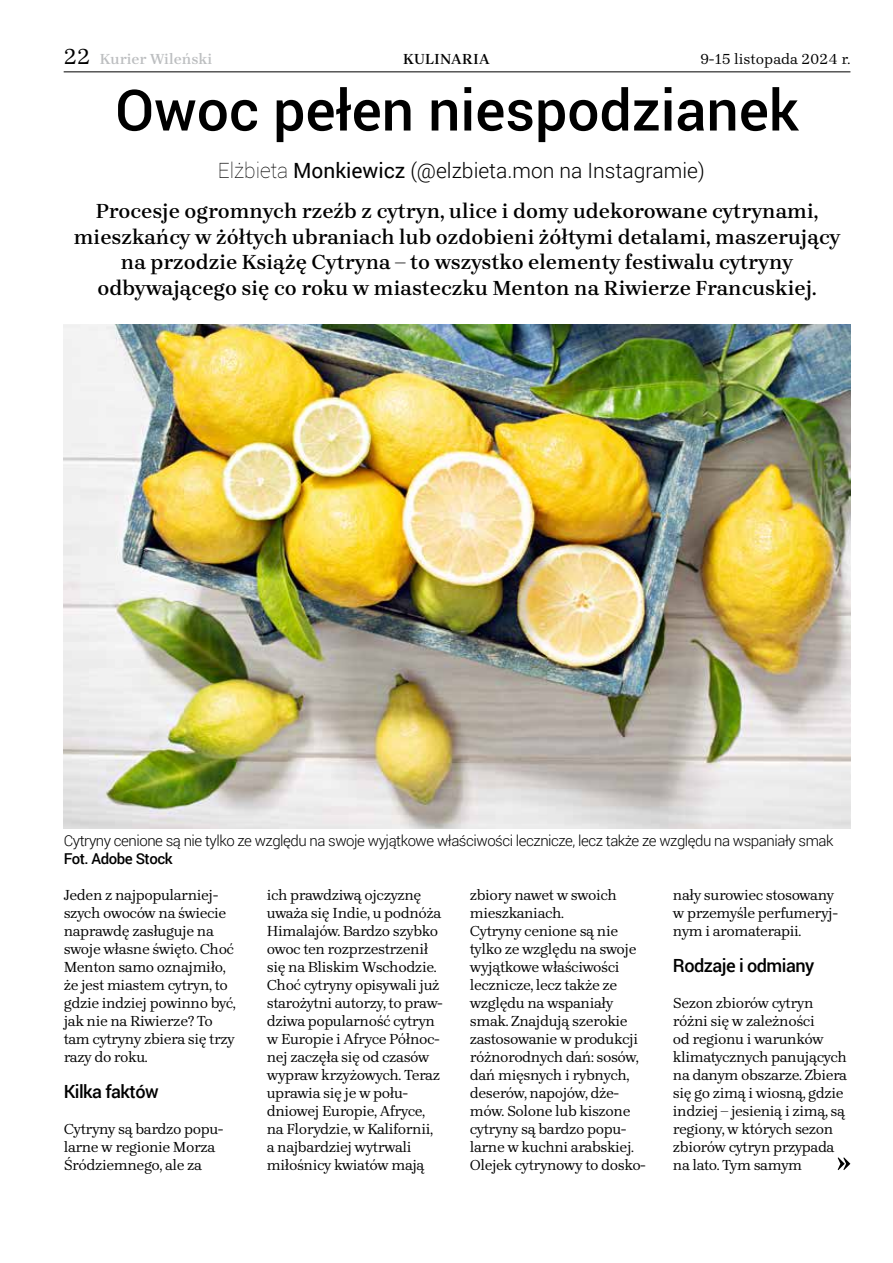
<style>
.page{position:relative;width:893px;height:1263px;background:#fff}
.page>*{position:absolute;margin:0;border:0;box-sizing:border-box;transform-origin:0 0}
.t1{font:500 57px "Roboto";color:#000}
.t2{font:600 21px/25.5px "Brygada 1918";color:#000;text-align:center}
.t3{font:300 21px "Roboto";color:#000}
.t4{font:500 18.15px "Roboto";letter-spacing:-.03em;color:#000}
.t5{font:15px/18px "Brygada 1918";letter-spacing:-.03em;color:#000}
.t6{font:300 15px "Roboto";letter-spacing:-.03em;color:#000}
.t7{font:15px "Brygada 1918";color:#000}
.t8{font:600 15px "Brygada 1918";color:#bcbec0}
.t9{font:500 15px "Roboto";letter-spacing:-.03em;color:#000}
.t10{font:600 15px "Brygada 1918";letter-spacing:.02em;color:#000}
.s1{font-weight:400;font-size:22.5px;color:#000}
.s2{font-weight:100}
.s3{font-weight:400}
</style>
<div class="page">
<hr style="left:64px;top:72px;width:786px;height:1px;background:#000">
<img style="left:64px;top:324px;width:786px;height:504px">
<svg style="left:838px;top:1157px;width:12px;height:13px"></svg>
<p class="t8" style="left:64px;top:50px;width:150px"><span class="s1">22</span> Kurier Wileński</p>
<p class="t10" style="left:403px;top:50px;width:88px">KULINARIA</p>
<p class="t7" style="left:700px;top:50px;width:152px">9-15 listopada 2024 r.</p>
<h1 class="t1" style="left:115px;top:70px;width:685px">Owoc pełen niespodzianek</h1>
<h2 class="t3" style="left:218px;top:156px;width:488px"><span class="s2">Elżbieta</span> <span class="s3">Monkiewicz</span> (@elzbieta.mon na Instagramie)</h2>
<p class="t2" style="left:74px;top:200px;width:768px">Procesje ogromnych rzeźb z cytryn, ulice i domy udekorowane cytrynami, mieszkańcy w żółtych ubraniach lub ozdobieni żółtymi detalami, maszerujący na przodzie Książę Cytryna – to wszystko elementy festiwalu cytryny odbywającego się co roku w miasteczku Menton na Riwierze Francuskiej.</p>
<p class="t6" style="left:64px;top:830px;width:771px">Cytryny cenione są nie tylko ze względu na swoje wyjątkowe właściwości lecznicze, lecz także ze względu na wspaniały smak</p>
<p class="t9" style="left:64px;top:848px;width:110px">Fot. Adobe Stock</p>
<p class="t5" style="left:64px;top:887px;width:174px">Jeden z najpopularniej&shy;szych owoców na świecie naprawdę zasługuje na swoje własne święto. Choć<br>Menton samo oznajmiło, że jest miastem cytryn, to gdzie indziej powinno być, jak nie na Riwierze? To tam cytryny zbiera się trzy razy do roku.</p>
<p class="t4" style="left:64px;top:1079px;width:96px">Kilka faktów</p>
<p class="t5" style="left:64px;top:1121px;width:161px">Cytryny są bardzo popu&shy;larne w regionie Morza<br>Śródziemnego, ale za</p>
<p class="t5" style="left:267px;top:887px;width:178px">ich prawdziwą ojczyznę uważa się Indie, u podnóża<br>Himalajów. Bardzo szybko owoc ten rozprzestrzenił się na Bliskim Wschodzie.<br>Choć cytryny opisywali już starożytni autorzy, to praw&shy;dziwa popularność cytryn w Europie i Afryce Północ&shy;nej zaczęła się od czasów wypraw krzyżowych. Teraz uprawia się je w połu&shy;dniowej Europie, Afryce, na Florydzie, w Kalifornii, a najbardziej wytrwali miłośnicy kwiatów mają</p>
<p class="t5" style="left:470px;top:887px;width:178px">zbiory nawet w swoich mieszkaniach.<br>Cytryny cenione są nie tylko ze względu na swoje wyjątkowe właściwości lecznicze, lecz także ze względu na wspaniały smak. Znajdują szerokie zastosowanie w produkcji różnorodnych dań: sosów, dań mięsnych i rybnych, deserów, napojów, dże&shy;mów. Solone lub kiszone cytryny są bardzo popu&shy;larne w kuchni arabskiej.<br>Olejek cytrynowy to dosko-</p>
<p class="t5" style="left:673px;top:887px;width:167px">nały surowiec stosowany w przemyśle perfumeryj&shy;nym i aromaterapii.</p>
<p class="t4" style="left:673px;top:953px;width:143px">Rodzaje i odmiany</p>
<p class="t5" style="left:673px;top:995px;width:176px">Sezon zbiorów cytryn różni się w zależności<br>od regionu i warunków klimatycznych panujących na danym obszarze. Zbiera się go zimą i wiosną, gdzie indziej – jesienią i zimą, są regiony, w których sezon zbiorów cytryn przypada na lato. Tym samym</p>
</div>
